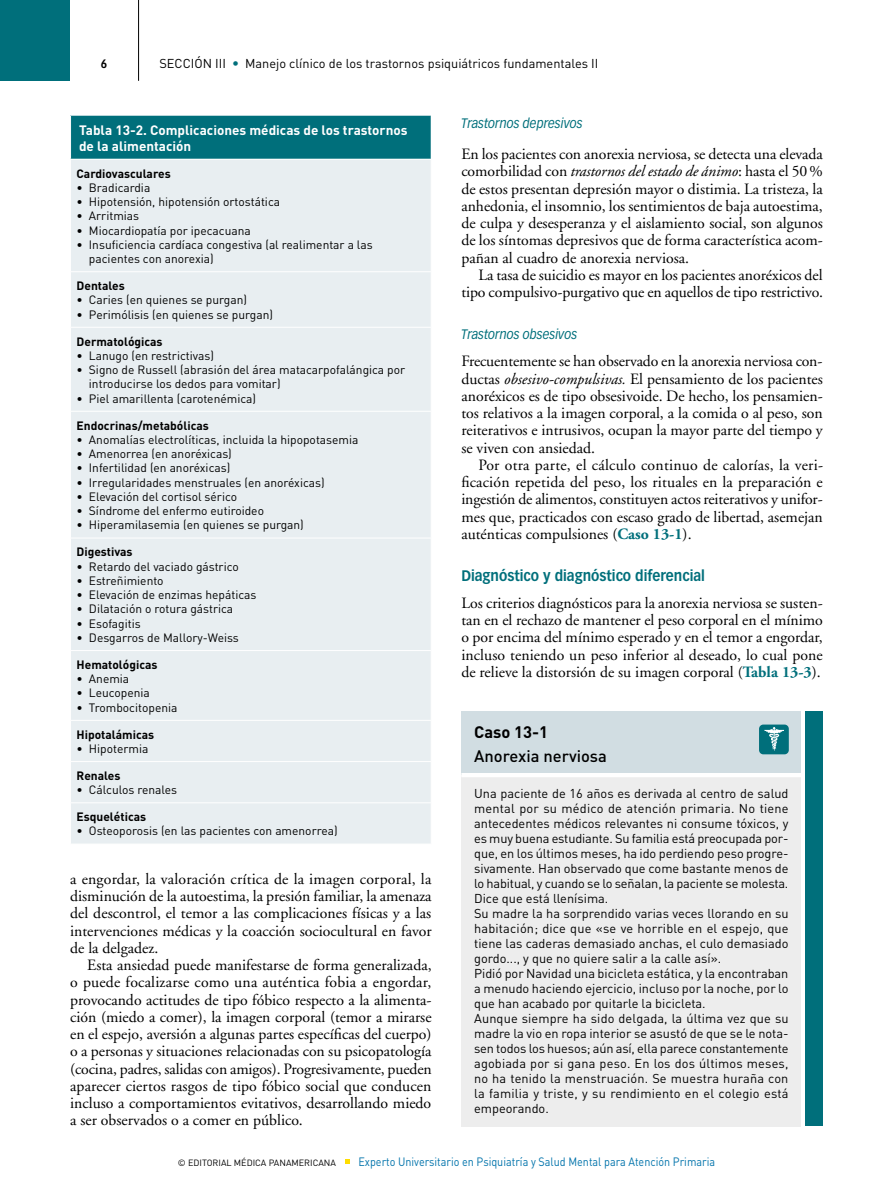
<style>
.page{position:relative;width:893px;height:1191px;background:#fff}
.page>*{position:absolute;margin:0;border:0;box-sizing:border-box;transform-origin:0 0}
.t1{font:500 16.5px "DIN";color:#000}
.t2{font:700 16.5px "DIN";color:#000}
.t3{font:15.75px/17.2px "Adobe Garamond";color:#000;text-align:justify}
.t4{font:700 15px "Vectora LT Std";color:#006f7b;scale:.9 1}
.t5{font:700 13.5px/15.8px "DIN";color:#fff}
.t6{font:italic 13.5px "Vectora LT Std";color:#006f7b;scale:.9 1}
.t7{font:12.75px/15px "DIN";color:#000}
.t8{font:12.75px "DIN Pro";color:#000}
.t9{font:12px/14.2px "DIN";color:#000}
.t10{font:700 12px "DIN";color:#000}
.t11{font:12px "DIN";color:#0073ab;scale:.9 1}
.t12{font:700 12px "Vectora LT Std";color:#000;scale:.9 1}
.t13{font:9px "DIN";color:#000}
.s1{font-family:"Vectora LT Std";color:#006f7b}
.s2{font-style:italic}
.s3{font-weight:700;color:#006f7b}
</style>
<div class="page">
<div style="left:0;top:0;width:70px;height:81px;background:#006f7b"></div>
<hr style="left:138px;top:0;width:1px;height:81px;background:#000">
<svg style="left:345px;top:1159px;width:4px;height:5px"></svg>
<div style="left:71px;top:115px;width:360px;height:44px;background:#006f7b"></div>
<div style="left:71px;top:160px;width:360px;height:683px;background:#e8eef1"></div>
<hr style="left:70px;top:115px;width:362px;height:1px;background:#fff">
<hr style="left:70px;top:271px;width:362px;height:1px;background:#fff">
<hr style="left:70px;top:327px;width:362px;height:1px;background:#fff">
<hr style="left:70px;top:411px;width:362px;height:1px;background:#fff">
<hr style="left:70px;top:537px;width:362px;height:1px;background:#fff">
<hr style="left:70px;top:650px;width:362px;height:1px;background:#fff">
<hr style="left:70px;top:720px;width:362px;height:1px;background:#fff">
<hr style="left:70px;top:761px;width:362px;height:1px;background:#fff">
<hr style="left:70px;top:802px;width:362px;height:1px;background:#fff">
<div style="left:461px;top:712px;width:340px;height:63px;background:#d1dde2"></div>
<div style="left:806px;top:712px;width:17px;height:414px;background:#006f7b"></div>
<div style="left:461px;top:775px;width:340px;height:351px;background:#ededed"></div>
<hr style="left:461px;top:773px;width:340px;height:4px;background:#fff">
<div style="left:759px;top:724px;width:30px;height:30px;background:#006f7b;border-radius:4px"></div>
<img style="left:764px;top:727px;width:19px;height:24px">
<p class="t12" style="left:101px;top:56px;width:9px">6</p>
<p class="t8" style="left:159px;top:53px;width:440px">SECCIÓN III <span class="s1">•</span> Manejo clínico de los trastornos psiquiátricos fundamentales II</p>
<p class="t5" style="left:79px;top:122px;width:330px">Tabla 13-2. Complicaciones médicas de los trastornos de la alimentación</p>
<p class="t10" style="left:77px;top:165px;width:96px">Cardiovasculares</p>
<p class="t9" style="left:77px;top:180px;width:75px">• Bradicardia</p>
<p class="t9" style="left:77px;top:194px;width:205px">• Hipotensión, hipotensión ortostática</p>
<p class="t9" style="left:77px;top:209px;width:64px">• Arritmias</p>
<p class="t9" style="left:77px;top:223px;width:176px">• Miocardiopatía por ipecacuana</p>
<p class="t9" style="left:89px;top:237px;width:285px;text-indent:-12px">• Insuficiencia cardíaca congestiva (al realimentar a las pacientes con anorexia)</p>
<p class="t10" style="left:77px;top:278px;width:50px">Dentales</p>
<p class="t9" style="left:77px;top:293px;width:172px">• Caries (en quienes se purgan)</p>
<p class="t9" style="left:77px;top:307px;width:198px">• Perimólisis (en quienes se purgan)</p>
<p class="t10" style="left:77px;top:333px;width:88px">Dermatológicas</p>
<p class="t9" style="left:77px;top:348px;width:139px">• Lanugo (en restrictivas)</p>
<p class="t9" style="left:89px;top:362px;width:318px;text-indent:-12px">• Signo de Russell (abrasión del área matacarpofalángica por introducirse los dedos para vomitar)</p>
<p class="t9" style="left:77px;top:391px;width:181px">• Piel amarillenta (carotenémica)</p>
<p class="t10" style="left:77px;top:417px;width:134px">Endocrinas/metabólicas</p>
<p class="t9" style="left:77px;top:432px;width:283px">• Anomalías electrolíticas, incluida la hipopotasemia</p>
<p class="t9" style="left:77px;top:446px;width:157px">• Amenorrea (en anoréxicas)</p>
<p class="t9" style="left:77px;top:461px;width:155px">• Infertilidad (en anoréxicas)</p>
<p class="t9" style="left:77px;top:475px;width:250px">• Irregularidades menstruales (en anoréxicas)</p>
<p class="t9" style="left:77px;top:489px;width:162px">• Elevación del cortisol sérico</p>
<p class="t9" style="left:77px;top:503px;width:189px">• Síndrome del enfermo eutiroideo</p>
<p class="t9" style="left:77px;top:518px;width:229px">• Hiperamilasemia (en quienes se purgan)</p>
<p class="t10" style="left:77px;top:544px;width:58px">Digestivas</p>
<p class="t9" style="left:77px;top:559px;width:164px">• Retardo del vaciado gástrico</p>
<p class="t9" style="left:77px;top:573px;width:89px">• Estreñimiento</p>
<p class="t9" style="left:77px;top:587px;width:181px">• Elevación de enzimas hepáticas</p>
<p class="t9" style="left:77px;top:602px;width:158px">• Dilatación o rotura gástrica</p>
<p class="t9" style="left:77px;top:616px;width:66px">• Esofagitis</p>
<p class="t9" style="left:77px;top:630px;width:164px">• Desgarros de Mallory-Weiss</p>
<p class="t10" style="left:77px;top:656px;width:82px">Hematológicas</p>
<p class="t9" style="left:77px;top:671px;width:54px">• Anemia</p>
<p class="t9" style="left:77px;top:685px;width:75px">• Leucopenia</p>
<p class="t9" style="left:77px;top:700px;width:102px">• Trombocitopenia</p>
<p class="t10" style="left:77px;top:726px;width:79px">Hipotalámicas</p>
<p class="t9" style="left:77px;top:741px;width:73px">• Hipotermia</p>
<p class="t10" style="left:77px;top:767px;width:45px">Renales</p>
<p class="t9" style="left:77px;top:782px;width:102px">• Cálculos renales</p>
<p class="t10" style="left:77px;top:809px;width:71px">Esqueléticas</p>
<p class="t9" style="left:77px;top:823px;width:263px">• Osteoporosis (en las pacientes con amenorrea)</p>
<p class="t3" style="left:70px;top:870px;width:363px">a engordar, la valoración crítica de la imagen corporal, la disminución de la autoestima, la presión familiar, la amenaza del descontrol, el temor a las complicaciones físicas y a las intervenciones médicas y la coacción sociocultural en favor de la delgadez.</p>
<p class="t3" style="left:70px;top:957px;width:363px;text-indent:17px">Esta ansiedad puede manifestarse de forma generalizada, o puede focalizarse como una auténtica fobia a engordar, provocando actitudes de tipo fóbico respecto a la alimenta&shy;ción (miedo a comer), la imagen corporal (temor a mirarse en el espejo, aversión a algunas partes específicas del cuerpo) o a personas y situaciones relacionadas con su psicopatología (cocina, padres, salidas con amigos). Progresivamente, pueden aparecer ciertos rasgos de tipo fóbico social que conducen incluso a comportamientos evitativos, desarrollando miedo a ser observados o a comer en público.</p>
<p class="t6" style="left:461px;top:115px;width:136px">Trastornos depresivos</p>
<p class="t3" style="left:461px;top:146px;width:363px">En los pacientes con anorexia nerviosa, se detecta una elevada comorbilidad con <span class="s2">trastornos del estado de ánimo</span>: hasta el 50% de estos presentan depresión mayor o distimia. La tristeza, la anhedonia, el insomnio, los sentimientos de baja autoestima, de culpa y desesperanza y el aislamiento social, son algunos de los síntomas depresivos que de forma característica acom&shy;pañan al cuadro de anorexia nerviosa.</p>
<p class="t3" style="left:461px;top:267px;width:363px;text-align:right">La tasa de suicidio es mayor en los pacientes anoréxicos del tipo compulsivo-purgativo que en aquellos de tipo restrictivo.</p>
<p class="t6" style="left:461px;top:327px;width:130px">Trastornos obsesivos</p>
<p class="t3" style="left:461px;top:353px;width:363px">Frecuentemente se han observado en la anorexia nerviosa con&shy;ductas <span class="s2">obsesivo-compulsivas.</span> El pensamiento de los pacientes anoréxicos es de tipo obsesivoide. De hecho, los pensamien&shy;tos relativos a la imagen corporal, a la comida o al peso, son reiterativos e intrusivos, ocupan la mayor parte del tiempo y se viven con ansiedad.</p>
<p class="t3" style="left:461px;top:456px;width:363px;text-indent:17px">Por otra parte, el cálculo continuo de calorías, la veri&shy;ficación repetida del peso, los rituales en la preparación e ingestión de alimentos, constituyen actos reiterativos y unifor&shy;mes que, practicados con escaso grado de libertad, asemejan auténticas compulsiones (<span class="s3">Caso 13-1</span>).</p>
<p class="t4" style="left:461px;top:566px;width:272px">Diagnóstico y diagnóstico diferencial</p>
<p class="t3" style="left:461px;top:594px;width:363px">Los criterios diagnósticos para la anorexia nerviosa se susten&shy;tan en el rechazo de mantener el peso corporal en el mínimo o por encima del mínimo esperado y en el temor a engordar, incluso teniendo un peso inferior al deseado, lo cual pone de relieve la distorsión de su imagen corporal (<span class="s3">Tabla 13-3</span>).</p>
<p class="t2" style="left:474px;top:721px;width:76px">Caso 13-1</p>
<p class="t1" style="left:474px;top:746px;width:134px">Anorexia nerviosa</p>
<p class="t7" style="left:474px;top:786px;width:316px">Una paciente de 16 años es derivada al centro de salud mental por su médico de atención primaria. No tiene antecedentes médicos relevantes ni consume tóxicos, y es muy buena estudiante. Su familia está preocupada por&shy;que, en los últimos meses, ha ido perdiendo peso progre&shy;sivamente. Han observado que come bastante menos de lo habitual, y cuando se lo señalan, la paciente se molesta.<br>Dice que está llenísima.<br>Su madre la ha sorprendido varias veces llorando en su habitación; dice que «se ve horrible en el espejo, que tiene las caderas demasiado anchas, el culo demasiado gordo..., y que no quiere salir a la calle así».<br>Pidió por Navidad una bicicleta estática, y la encontraban a menudo haciendo ejercicio, incluso por la noche, por lo que han acabado por quitarle la bicicleta.<br>Aunque siempre ha sido delgada, la última vez que su madre la vio en ropa interior se asustó de que se le nota&shy;sen todos los huesos; aún así, ella parece constantemente agobiada por si gana peso. En los dos últimos meses, no ha tenido la menstruación. Se muestra huraña con la familia y triste, y su rendimiento en el colegio está empeorando.</p>
<p class="t13" style="left:178px;top:1156px;width:160px">© EDITORIAL MÉDICA PANAMERICANA</p>
<p class="t11" style="left:358px;top:1153px;width:398px">Experto Universitario en Psiquiatría y Salud Mental para Atención Primaria</p>
</div>
